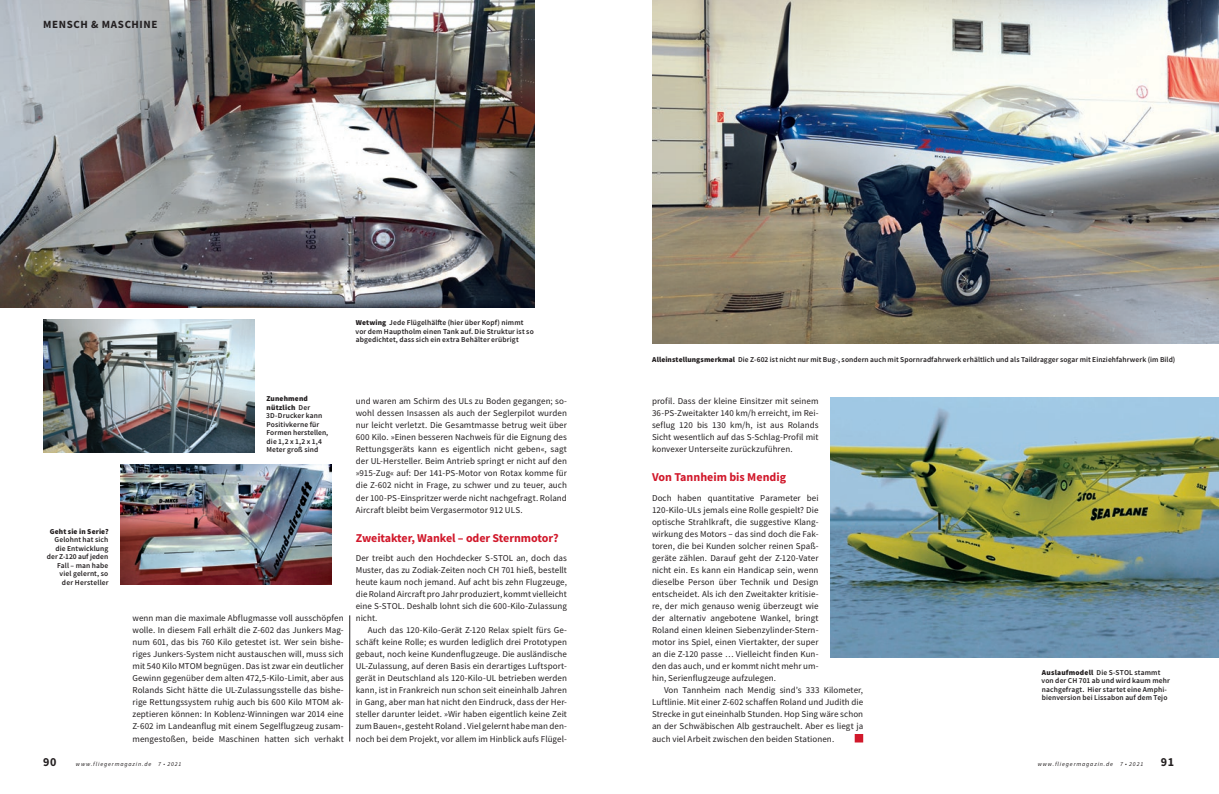
<style>
.page{position:relative;width:1219px;height:794px;background:#fff}
.page>*{position:absolute;margin:0;border:0;box-sizing:border-box;transform-origin:0 0}
.Zwiti_12pt{font:700 12px "Source Sans Pro";letter-spacing:-.005em;color:#d1182b}
.t1{font:700 12px "Source Sans Pro";color:#231f20}
.Rubrik_11pt{font:700 11px "Source Sans Pro";letter-spacing:.055em;color:#231f20}
.LT_9pt{font:9px/12px "Source Sans Pro";letter-spacing:.005em;color:#231f20;text-align:justify}
.LT_9pt_oE{font:9px/12px "Source Sans Pro";letter-spacing:.005em;color:#231f20;text-align:justify}
.Bu_7_5pt{font:600 7.5px/8.5px "Source Sans Pro";letter-spacing:.015em;color:#231f20}
.t2{font:italic 6px "Source Sans Pro";letter-spacing:.14em;color:#231f20}
.s1{font-weight:900}
.s2{font-weight:300}
</style>
<div class="page">
<img style="left:652px;top:0;width:567px;height:344px">
<img style="left:0;top:0;width:534px;height:308px">
<img style="left:120px;top:464px;width:212px;height:121px">
<img style="left:831px;top:397px;width:388px;height:260px">
<img style="left:43px;top:320px;width:211px;height:132px">
<hr style="left:350px;top:615px;width:1px;height:126px;background:#231f20">
<div style="left:855px;top:734px;width:8px;height:8px;background:#d1182b"></div>
<p class="Rubrik_11pt" style="left:43px;top:17px;width:116px">MENSCH &amp; MASCHINE</p>
<p class="Bu_7_5pt" style="left:47px;top:527px;width:63px;text-align:right"><span class="s1">Geht sie in Serie?<br></span>Gelohnt hat sich die Entwicklung der Z-120 auf jeden<br>Fall – man habe viel gelernt, so<br>der Hersteller</p>
<p class="Bu_7_5pt" style="left:356px;top:318px;width:180px"><span class="s1">Wetwing</span> Jede Flügelhälfte (hier über Kopf) nimmt vor dem Hauptholm einen Tank auf. Die Struktur ist so abgedichtet, dass sich ein extra Behälter erübrigt</p>
<p class="Bu_7_5pt" style="left:266px;top:394px;width:64px"><span class="s1">Zunehmend nützlich</span> Der<br>3D-Drucker kann<br>Positivkerne für<br>Formen herstellen, die 1,2 x 1,2 x 1,4<br>Meter groß sind</p>
<p class="LT_9pt" style="left:133px;top:612px;width:213px">wenn man die maximale Abflugmasse voll ausschöpfen wolle. In diesem Fall erhält die Z-602 das Junkers Mag&shy;num 601, das bis 760 Kilo getestet ist. Wer sein bishe&shy;riges Junkers-System nicht austauschen will, muss sich mit 540 Kilo MTOM begnügen. Das ist zwar ein deutlicher Gewinn gegenüber dem alten 472,5-Kilo-Limit, aber aus Rolands Sicht hätte die UL-Zulassungsstelle das bishe&shy;rige Rettungssystem ruhig auch bis 600 Kilo MTOM ak&shy;zeptieren können: In Koblenz-Winningen war 2014 eine Z-602 im Landeanflug mit einem Segelflugzeug zusam&shy;mengestoßen, beide Maschinen hatten sich verhakt</p>
<p class="LT_9pt" style="left:356px;top:395px;width:213px">und waren am Schirm des ULs zu Boden gegangen; so&shy;wohl dessen Insassen als auch der Seglerpilot wurden nur leicht verletzt. Die Gesamtmasse betrug weit über 600 Kilo. »Einen besseren Nachweis für die Eignung des Rettungsgeräts kann es eigentlich nicht geben«, sagt der UL-Hersteller. Beim Antrieb springt er nicht auf den »915-Zug« auf: Der 141-PS-Motor von Rotax komme für die Z-602 nicht in Frage, zu schwer und zu teuer, auch der 100-PS-Einspritzer werde nicht nachgefragt. Roland Aircraft bleibt beim Vergasermotor 912 ULS.</p>
<p class="Zwiti_12pt" style="left:356px;top:529px;width:204px">Zweitakter, Wankel – oder Sternmotor?</p>
<p class="LT_9pt" style="left:356px;top:552px;width:213px">Der treibt auch den Hochdecker S-STOL an, doch das Muster, das zu Zodiak-Zeiten noch CH 701 hieß, bestellt heute kaum noch jemand. Auf acht bis zehn Flugzeuge, die Roland Aircraft pro Jahr produziert, kommt vielleicht eine S-STOL. Deshalb lohnt sich die 600-Kilo-Zulassung nicht.</p>
<p class="LT_9pt" style="left:356px;top:624px;width:213px;text-indent:12px">Auch das 120-Kilo-Gerät Z-120 Relax spielt fürs Ge&shy;schäft keine Rolle; es wurden lediglich drei Prototypen gebaut, noch keine Kundenflugzeuge. Die ausländische UL-Zulassung, auf deren Basis ein derartiges Luftsport&shy;gerät in Deutschland als 120-Kilo-UL betrieben werden kann, ist in Frankreich nun schon seit eineinhalb Jahren in Gang, aber man hat nicht den Eindruck, dass der Her&shy;steller darunter leidet. »Wir haben eigentlich keine Zeit zum Bauen«, gesteht Roland . Viel gelernt habe man den&shy;noch bei dem Projekt, vor allem im Hinblick aufs Flügel-</p>
<p class="Bu_7_5pt" style="left:652px;top:355px;width:525px"><span class="s1">Alleinstellungsmerkmal</span> Die Z-602 ist nicht nur mit Bug-, sondern auch mit Spornradfahrwerk erhältlich und als Taildragger sogar mit Einziehfahrwerk (im Bild)</p>
<p class="LT_9pt" style="left:652px;top:395px;width:168px">profil. Dass der kleine Einsitzer mit seinem 36-PS-Zweitakter 140 km/h erreicht, im Rei&shy;seflug 120 bis 130 km/h, ist aus Rolands Sicht wesentlich auf das S-Schlag-Profil mit konvexer Unterseite zurückzuführen.</p>
<p class="Zwiti_12pt" style="left:652px;top:469px;width:136px">Von Tannheim bis Mendig</p>
<p class="LT_9pt_oE" style="left:652px;top:491px;width:168px">Doch haben quantitative Parameter bei 120-Kilo-ULs jemals eine Rolle gespielt? Die optische Strahlkraft, die suggestive Klang&shy;wirkung des Motors – das sind doch die Fak&shy;toren, die bei Kunden solcher reinen Spaß&shy;geräte zählen. Darauf geht der Z-120-Vater nicht ein. Es kann ein Handicap sein, wenn dieselbe Person über Technik und Design entscheidet. Als ich den Zweitakter kritisie&shy;re, der mich genauso wenig überzeugt wie der alternativ angebotene Wankel, bringt Roland einen kleinen Siebenzylinder-Stern&shy;motor ins Spiel, einen Viertakter, der super an die Z-120 passe … Vielleicht finden Kun&shy;den das auch, und er kommt nicht mehr um&shy;hin, Serienflugzeuge aufzulegen.</p>
<p class="LT_9pt" style="left:652px;top:684px;width:213px;text-indent:12px">Von Tannheim nach Mendig sind’s 333 Kilometer, Luftlinie. Mit einer Z-602 schaffen Roland und Judith die Strecke in gut eineinhalb Stunden. Hop Sing wäre schon an der Schwäbischen Alb gestrauchelt. Aber es liegt ja auch viel Arbeit zwischen den beiden Stationen.</p>
<p class="Bu_7_5pt" style="left:1042px;top:668px;width:130px"><span class="s1">Auslaufmodell</span> Die S-STOL stammt von der CH 701 ab und wird kaum mehr nachgefragt. Hier startet eine Amphi&shy;bienversion bei Lissabon auf dem Tejo</p>
<p class="t1" style="left:43px;top:753px;width:15px">90</p>
<p class="t2" style="left:76px;top:760px;width:107px">www.fliegermagazin.de 7 <span class="s2">•</span> 2021</p>
<p class="t2" style="left:1038px;top:760px;width:107px">www.fliegermagazin.de 7 • 2021</p>
<p class="t1" style="left:1161px;top:753px;width:15px">91</p>
</div>
